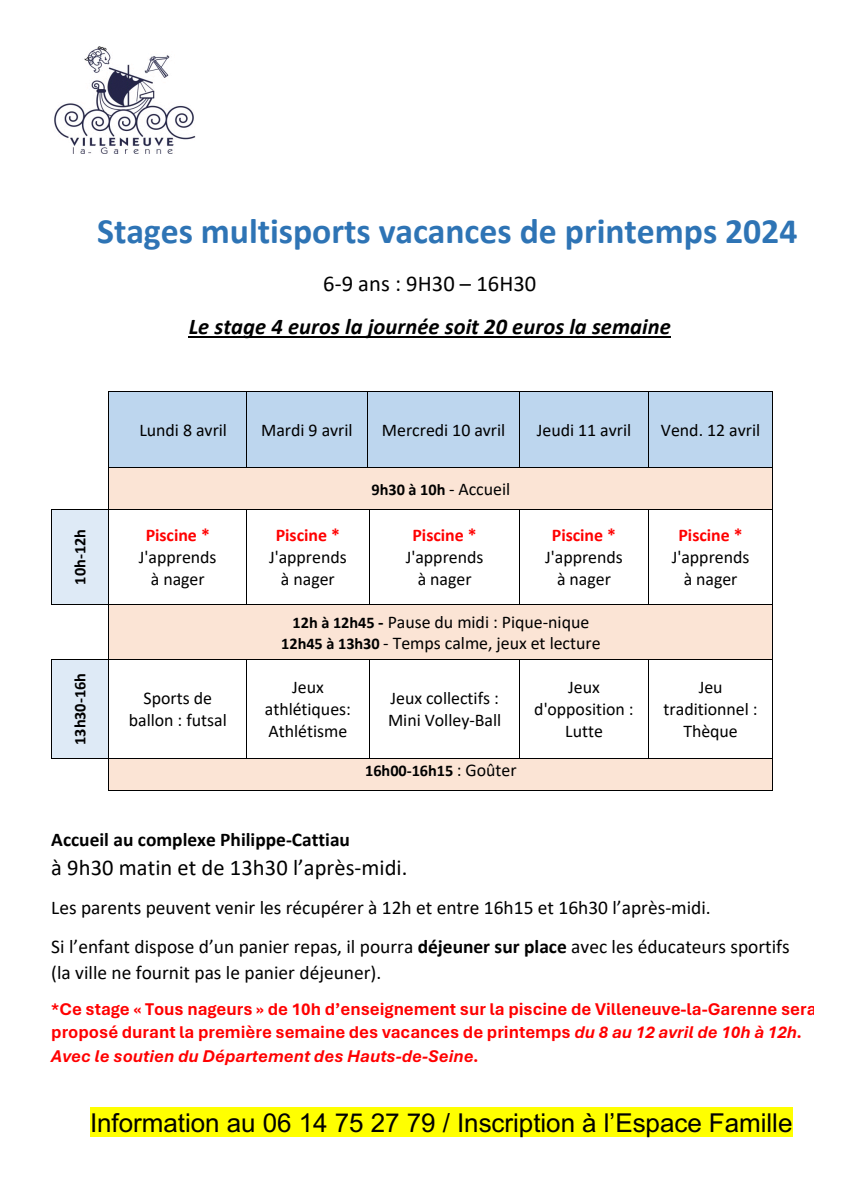
<style>
.page{position:relative;width:842px;height:1191px;background:#fff}
.page>*{position:absolute;margin:0;border:0;box-sizing:border-box;transform-origin:0 0}
.t1{font:700 35.8px "Calibri";color:#2e74b5}
.t2{font:26px "Arial";letter-spacing:-.005em;color:#000}
.t3{font:italic 700 22.6px/42.8px "Calibri";letter-spacing:.005em;color:#000;text-align:center}
.t4{font:22.6px "Calibri";letter-spacing:.005em;color:#000}
.t5{font:19.4px/38.4px "Calibri";color:#000}
.t6{font:700 19.4px "Calibri";color:#000}
.t7{font:17.8px/21.8px "Calibri";color:#000;text-align:center}
.t8{font:700 17.8px/23.6px "Aptos";color:#f00}
.t9{font:700 16.4px "Calibri";letter-spacing:-.005em;color:#000}
.s1{font-weight:400;font-style:normal}
.s2{font-weight:400;font-size:17.8px}
.s3{font-weight:700;color:#f00}
.s4{font-weight:700;font-size:16.4px}
.s5{font-weight:700}
.s6{font-style:italic}
</style>
<div class="page">
<img style="left:54px;top:46px;width:142px;height:108px">
<hr style="left:189px;top:336px;width:482px;height:2px;background:#000">
<div style="left:109px;top:392px;width:137px;height:75px;background:#bdd6ee"></div>
<div style="left:247px;top:392px;width:120px;height:75px;background:#bdd6ee"></div>
<div style="left:368px;top:392px;width:152px;height:75px;background:#bdd6ee"></div>
<div style="left:521px;top:392px;width:127px;height:75px;background:#bdd6ee"></div>
<div style="left:648px;top:392px;width:124px;height:75px;background:#bdd6ee"></div>
<hr style="left:109px;top:391px;width:137px;height:1px;background:#000">
<hr style="left:247px;top:391px;width:120px;height:1px;background:#000">
<hr style="left:368px;top:391px;width:151px;height:1px;background:#000">
<hr style="left:520px;top:391px;width:128px;height:1px;background:#000">
<hr style="left:648px;top:391px;width:124px;height:1px;background:#000">
<hr style="left:108px;top:392px;width:1px;height:75px;background:#000">
<hr style="left:246px;top:392px;width:1px;height:75px;background:#000">
<hr style="left:367px;top:392px;width:1px;height:75px;background:#000">
<hr style="left:519px;top:392px;width:1px;height:75px;background:#000">
<hr style="left:648px;top:392px;width:1px;height:75px;background:#000">
<hr style="left:772px;top:392px;width:1px;height:75px;background:#000">
<div style="left:109px;top:468px;width:663px;height:41px;background:#fbe4d5"></div>
<hr style="left:109px;top:467px;width:137px;height:1px;background:#000">
<hr style="left:247px;top:467px;width:120px;height:1px;background:#000">
<hr style="left:368px;top:467px;width:151px;height:1px;background:#000">
<hr style="left:520px;top:467px;width:128px;height:1px;background:#000">
<hr style="left:648px;top:467px;width:124px;height:1px;background:#000">
<hr style="left:108px;top:468px;width:1px;height:41px;background:#000">
<hr style="left:772px;top:468px;width:1px;height:41px;background:#000">
<div style="left:52px;top:510px;width:56px;height:94px;background:#deeaf6"></div>
<hr style="left:52px;top:509px;width:56px;height:1px;background:#000">
<hr style="left:109px;top:509px;width:137px;height:1px;background:#000">
<hr style="left:247px;top:509px;width:122px;height:1px;background:#000">
<hr style="left:370px;top:509px;width:149px;height:1px;background:#000">
<hr style="left:520px;top:509px;width:128px;height:1px;background:#000">
<hr style="left:648px;top:509px;width:124px;height:1px;background:#000">
<hr style="left:51px;top:510px;width:1px;height:94px;background:#000">
<hr style="left:108px;top:510px;width:1px;height:94px;background:#000">
<hr style="left:246px;top:510px;width:1px;height:94px;background:#000">
<hr style="left:369px;top:510px;width:1px;height:94px;background:#000">
<hr style="left:519px;top:510px;width:1px;height:94px;background:#000">
<hr style="left:648px;top:510px;width:1px;height:94px;background:#000">
<hr style="left:772px;top:510px;width:1px;height:94px;background:#000">
<div style="left:109px;top:605px;width:663px;height:54px;background:#fbe4d5"></div>
<hr style="left:52px;top:604px;width:56px;height:1px;background:#000">
<hr style="left:109px;top:604px;width:137px;height:1px;background:#000">
<hr style="left:247px;top:604px;width:122px;height:1px;background:#000">
<hr style="left:370px;top:604px;width:149px;height:1px;background:#000">
<hr style="left:520px;top:604px;width:128px;height:1px;background:#000">
<hr style="left:648px;top:604px;width:124px;height:1px;background:#000">
<hr style="left:108px;top:605px;width:1px;height:54px;background:#000">
<hr style="left:772px;top:605px;width:1px;height:54px;background:#000">
<div style="left:52px;top:660px;width:56px;height:98px;background:#deeaf6"></div>
<hr style="left:52px;top:659px;width:56px;height:1px;background:#000">
<hr style="left:109px;top:659px;width:137px;height:1px;background:#000">
<hr style="left:247px;top:659px;width:122px;height:1px;background:#000">
<hr style="left:370px;top:659px;width:149px;height:1px;background:#000">
<hr style="left:520px;top:659px;width:128px;height:1px;background:#000">
<hr style="left:648px;top:659px;width:124px;height:1px;background:#000">
<hr style="left:51px;top:660px;width:1px;height:98px;background:#000">
<hr style="left:108px;top:660px;width:1px;height:98px;background:#000">
<hr style="left:246px;top:660px;width:1px;height:98px;background:#000">
<hr style="left:369px;top:660px;width:1px;height:98px;background:#000">
<hr style="left:519px;top:660px;width:1px;height:98px;background:#000">
<hr style="left:648px;top:660px;width:1px;height:98px;background:#000">
<hr style="left:772px;top:660px;width:1px;height:98px;background:#000">
<div style="left:109px;top:758px;width:663px;height:32px;background:#fbe4d5"></div>
<hr style="left:52px;top:758px;width:56px;height:1px;background:#000">
<hr style="left:109px;top:758px;width:137px;height:1px;background:#000">
<hr style="left:247px;top:758px;width:122px;height:1px;background:#000">
<hr style="left:370px;top:758px;width:149px;height:1px;background:#000">
<hr style="left:520px;top:758px;width:128px;height:1px;background:#000">
<hr style="left:648px;top:758px;width:124px;height:1px;background:#000">
<hr style="left:108px;top:758px;width:1px;height:32px;background:#000">
<hr style="left:109px;top:790px;width:663px;height:1px;background:#000">
<hr style="left:772px;top:758px;width:1px;height:32px;background:#000">
<div style="left:90px;top:1107px;width:702px;height:30px;background:#ff0"></div>
<p class="t1" style="left:97px;top:206px;width:702px">Stages multisports vacances de printemps 2024</p>
<p class="t3" style="left:189px;top:261px;width:484px"><span class="s1">6-9 ans : 9H30 – 16H30<br></span>Le stage 4 euros la journée soit 20 euros la semaine</p>
<p class="t7" style="left:139px;top:419px;width:89px">Lundi 8 avril</p>
<p class="t7" style="left:261px;top:419px;width:93px">Mardi 9 avril</p>
<p class="t7" style="left:382px;top:419px;width:125px">Mercredi 10 avril</p>
<p class="t7" style="left:537px;top:419px;width:96px">Jeudi 11 avril</p>
<p class="t7" style="left:661px;top:419px;width:101px">Vend. 12 avril</p>
<p class="t9" style="left:372px;top:478px;width:140px">9h30 à 10h <span class="s2">- Accueil</span></p>
<p class="t9" style="left:68px;top:584px;width:57px;rotate:-90deg">10h-12h</p>
<p class="t7" style="left:139px;top:524px;width:79px"><span class="s3">Piscine *<br></span>J'apprends à nager</p>
<p class="t7" style="left:269px;top:524px;width:79px"><span class="s3">Piscine *<br></span>J'apprends à nager</p>
<p class="t7" style="left:406px;top:524px;width:79px"><span class="s3">Piscine *<br></span>J'apprends à nager</p>
<p class="t7" style="left:545px;top:524px;width:79px"><span class="s3">Piscine *<br></span>J'apprends à nager</p>
<p class="t7" style="left:672px;top:524px;width:79px"><span class="s3">Piscine *<br></span>J'apprends à nager</p>
<p class="t7" style="left:281px;top:610px;width:321px"><span class="s4">12h à 12h45</span> <span class="s5">-</span> Pause du midi : Pique-nique<br><span class="s4">12h45 à 13h30</span> - Temps calme, jeux et lecture</p>
<p class="t9" style="left:68px;top:745px;width:73px;rotate:-90deg">13h30-16h</p>
<p class="t7" style="left:129px;top:687px;width:99px">Sports de ballon : futsal</p>
<p class="t7" style="left:265px;top:676px;width:88px">Jeux athlétiques:<br>Athlétisme</p>
<p class="t7" style="left:388px;top:687px;width:115px;text-align:left">Jeux collectifs :<br>Mini Volley-Ball</p>
<p class="t7" style="left:534px;top:676px;width:101px">Jeux d'opposition :<br>Lutte</p>
<p class="t7" style="left:664px;top:676px;width:96px">Jeu traditionnel :<br>Thèque</p>
<p class="t9" style="left:365px;top:758px;width:153px">16h00-16h15 <span class="s2">: Goûter</span></p>
<p class="t6" style="left:51px;top:826px;width:300px">Accueil au complexe Philippe-Cattiau</p>
<p class="t4" style="left:51px;top:851px;width:358px">à 9h30 matin et de 13h30 l’après-midi.</p>
<p class="t5" style="left:51px;top:888px;width:740px">Les parents peuvent venir les récupérer à 12h et entre 16h15 et 16h30 l’après-midi.<br>Si l’enfant dispose d’un panier repas, il pourra <span class="s5">déjeuner sur place</span> avec les éducateurs sportifs</p>
<p class="t5" style="left:51px;top:952px;width:331px">(la ville ne fournit pas le panier déjeuner).</p>
<p class="t8" style="left:51px;top:996px;width:767px">*Ce stage « Tous nageurs » de 10h d’enseignement sur la piscine de Villeneuve-la-Garenne sera proposé durant la première semaine des vacances de printemps <span class="s6">du 8 au 12 avril de 10h à 12h.<br>Avec le soutien du Département des Hauts-de-Seine.</span></p>
<p class="t2" style="left:90px;top:1104px;width:704px">Information au 06 14 75 27 79 / Inscription à l’Espace Famille</p>
</div>
